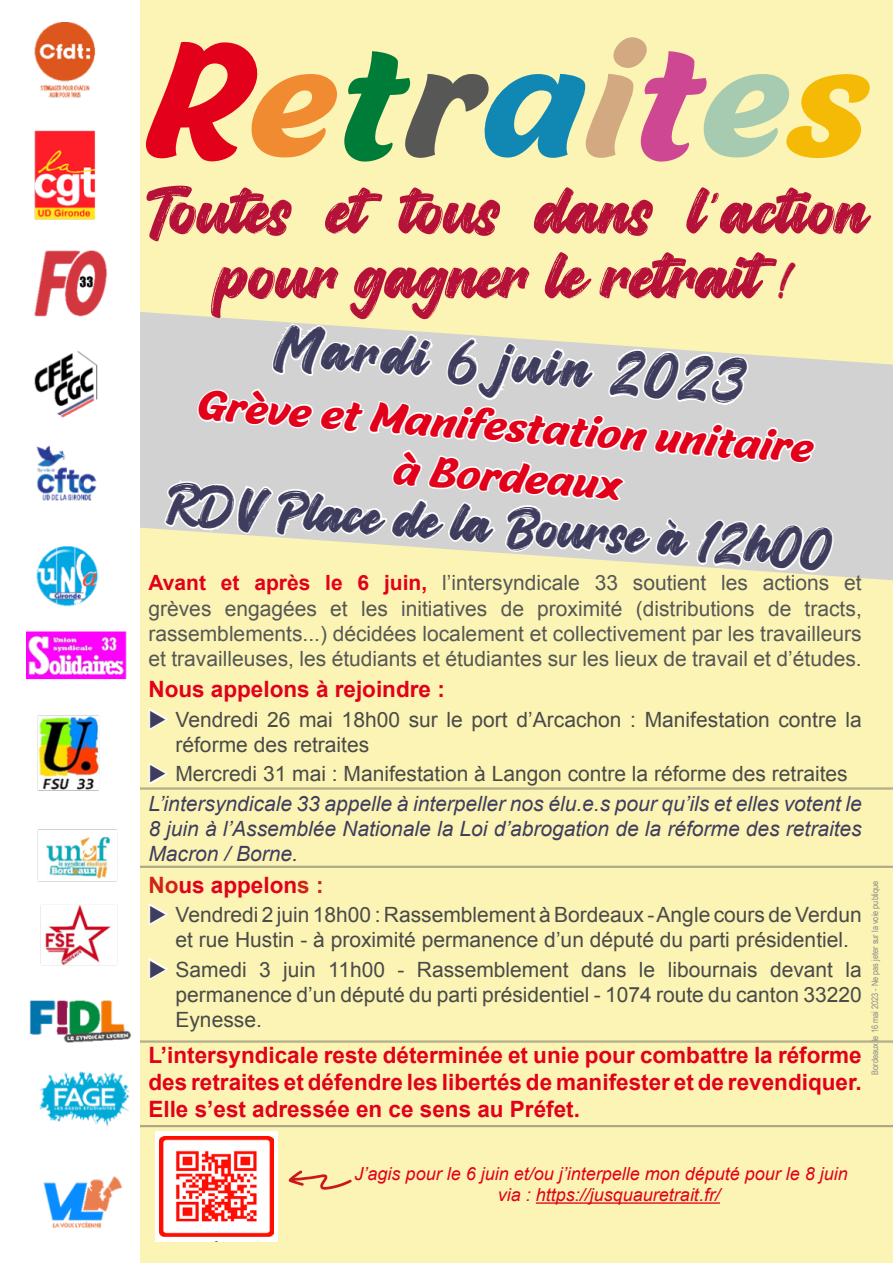
<style>
.page{position:relative;width:893px;height:1263px;background:#fbf4b4}
.page>*{position:absolute;margin:0;border:0;box-sizing:border-box;transform-origin:0 0}
.t1{font:160.5px "Malvie Trial";letter-spacing:.02em;color:#e2001a}
.t2{font:54px/64.8px "Carameland Vanilla";color:#b61239;text-align:center}
.t3{font:46.5px "Carameland Vanilla";color:#3f3d5e}
.t4{font:43.5px "Carameland Vanilla";color:#3f3d5e}
.t5{font:42px/50.4px "Malvie Trial";color:#e2001a;text-align:center}
.t6{font:700 22.5px/27px "Arial";color:#e2001a;text-align:justify}
.t7{font:21px/25.2px "Arial";color:#4a4a49}
.t8{font:21px/25.2px "Arial";color:#575756;text-align:justify}
.t9{font:italic 21px/25.2px "Arial";color:#3f3d5e;text-align:justify}
.t10{font:italic 18px "Arial";color:#e2001a}
.t11{font:9px "Arial Narrow";color:#8a8b8b}
.s1{color:#f08b31}
.s2{color:#007c39}
.s3{color:#575756}
.s4{color:#1188b4}
.s5{color:#d3a981}
.s6{color:#ce4793}
.s7{color:#a7cbb1}
.s8{color:#f5ba06}
.s9{font-size:31.5px}
.s10{font-weight:700;color:#e2001a}
.s11{color:#cf2417}
</style>
<div class="page">
<svg style="left:140px;top:312px;width:753px;height:268px;fill:#d2d2d2"></svg>
<svg style="left:155px;top:312px;width:680px;height:268px"></svg>
<svg style="left:140px;top:1040px;width:753px;height:87px"></svg>
<svg style="left:140px;top:1042px;width:753px;height:84px"></svg>
<svg style="left:140px;top:787px;width:753px;height:81px"></svg>
<svg style="left:140px;top:789px;width:753px;height:77px"></svg>
<div style="left:0;top:0;width:140px;height:1263px;background:#fff"></div>
<img style="left:27px;top:22px;width:105px;height:1207px">
<hr style="left:536px;top:1202px;width:184px;height:2px;background:#e2001a">
<svg style="left:155px;top:1131px;width:122px;height:111px;fill:#fff"></svg>
<img style="left:159px;top:1137px;width:114px;height:105px">
<svg style="left:148px;top:708px;width:20px;height:22px"></svg>
<svg style="left:147px;top:763px;width:23px;height:25px"></svg>
<svg style="left:148px;top:903px;width:20px;height:23px"></svg>
<svg style="left:148px;top:958px;width:20px;height:22px"></svg>
<h1 class="t1" style="left:146px;top:-3px;width:720px">R<span class="s1">e</span><span class="s2">t</span><span class="s3">r</span><span class="s4">a</span><span class="s5">i</span><span class="s6">t</span><span class="s7">e</span><span class="s8">s</span></h1>
<h2 class="t2" style="left:144px;top:182px;width:723px">Toutes et tous dans l'action pour gagner le retrait <span class="s9">!</span></h2>
<h3 class="t3" style="left:275px;top:313px;width:476px;rotate:4deg">Mardi 6 juin 2023</h3>
<h3 class="t5" style="left:199px;top:378px;width:619px;rotate:4deg">Grève et Manifestation unitaire à Bordeaux</h3>
<h3 class="t4" style="left:167px;top:471px;width:669px;rotate:4deg">RDV Place de la Bourse à 12h00</h3>
<p class="t8" style="left:148px;top:571px;width:715px"><span class="s10">Avant et après le 6 juin,</span> l’intersyndicale 33 soutient les actions et grèves engagées et les initiatives de proximité (distributions de tracts, rassemblements...) décidées localement et collectivement par les travailleurs et travailleuses, les étudiants et étudiantes sur les lieux de travail et d’études.</p>
<p class="t6" style="left:148px;top:676px;width:298px">Nous appelons à rejoindre :</p>
<p class="t7" style="left:175px;top:707px;width:688px">Vendredi 26 mai 18h00 sur le port d’Arcachon : Manifestation contre la réforme des retraites</p>
<p class="t7" style="left:175px;top:762px;width:674px">Mercredi 31 mai : Manifestation à Langon contre la réforme des retraites</p>
<p class="t9" style="left:148px;top:791px;width:715px">L’intersyndicale 33 appelle à interpeller nos élu.e.s pour qu’ils et elles votent le 8 juin à l’Assemblée Nationale la Loi d’abrogation de la réforme des retraites Macron / Borne.</p>
<p class="t6" style="left:148px;top:872px;width:177px"><span class="s11">No</span>us appelon<span class="s11">s :</span></p>
<p class="t7" style="left:175px;top:902px;width:688px">Vendredi 2 juin 18h00 : Rassemblement à Bordeaux - Angle cours de Verdun et rue Hustin - à proximité permanence d’un député du parti présidentiel.</p>
<p class="t7" style="left:175px;top:957px;width:688px;text-align:justify">Samedi 3 juin 11h00 - Rassemblement dans le libournais devant la permanence d’un député du parti présidentiel - 1074 route du canton 33220<br>Eynesse.</p>
<p class="t6" style="left:148px;top:1042px;width:715px">L’intersyndicale reste déterminée et unie pour combattre la réforme des retraites et défendre les libertés de manifester et de revendiquer.<br>Elle s’est adressée en ce sens au Préfet.</p>
<p class="t11" style="left:868px;top:1075px;width:196px;rotate:-90deg">Bordeaux le 16 mai 2023 - Ne pas jeter sur la voie publique</p>
<p class="t10" style="left:355px;top:1161px;width:495px">J’agis pour le 6 juin et/ou j’interpelle mon député pour le 8 juin</p>
<p class="t10" style="left:498px;top:1183px;width:224px">via : https://jusquauretrait.fr/</p>
</div>
